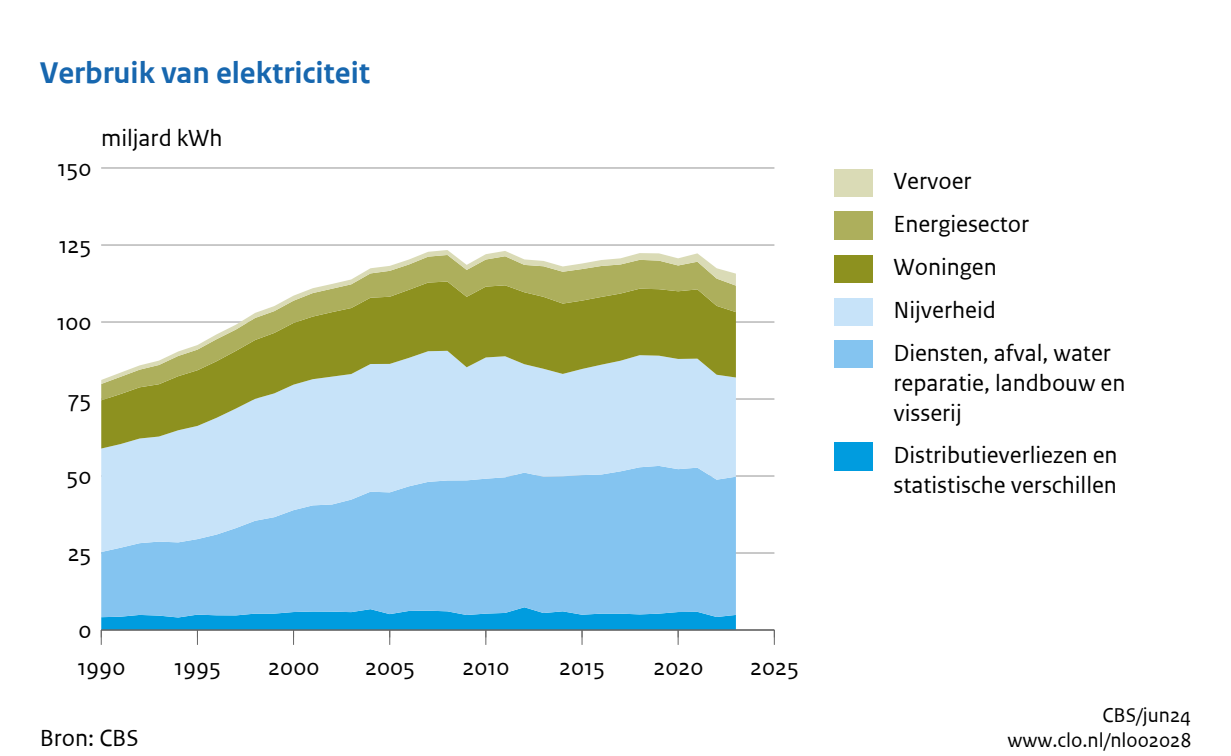
<style>
.page{position:relative;width:1231px;height:756px;background:#fff}
.page>*{position:absolute;margin:0;border:0;box-sizing:border-box;transform-origin:0 0}
.t1{font:700 31.5px "Rijksoverheid Sans Text TT";color:#1767af}
.t2{font:24.5px/43.1px "Rijksoverheid Sans Text TT";color:#000}
.t3{font:21px "Rijksoverheid Sans Text TT";color:#000}
</style>
<div class="page">
<hr style="left:101px;top:552px;width:673px;height:2px;background:#bfbfbf">
<hr style="left:101px;top:475px;width:673px;height:2px;background:#bfbfbf">
<hr style="left:101px;top:398px;width:673px;height:2px;background:#bfbfbf">
<hr style="left:101px;top:321px;width:673px;height:2px;background:#bfbfbf">
<hr style="left:101px;top:244px;width:673px;height:2px;background:#bfbfbf">
<hr style="left:101px;top:167px;width:673px;height:2px;background:#bfbfbf">
<div style="left:101px;top:552px;width:634px;height:55px;background:#84c4f0"></div>
<svg style="left:101px;top:449px;width:634px;height:103px;background:#a3d2f4"></svg>
<svg style="left:101px;top:400px;width:634px;height:49px;background:#bed7da"></svg>
<svg style="left:101px;top:384px;width:634px;height:16px;background:#b8cdbf"></svg>
<svg style="left:101px;top:250px;width:634px;height:134px"></svg>
<hr style="left:101px;top:629px;width:673px;height:2px;background:#666">
<svg style="left:101px;top:607px;width:634px;height:38px"></svg>
<svg style="left:773px;top:630px;width:1px;height:15px"></svg>
<div style="left:833px;top:169px;width:39px;height:28px;background:#dadbb6"></div>
<div style="left:833px;top:212px;width:39px;height:28px;background:#adaf5c"></div>
<div style="left:833px;top:255px;width:39px;height:28px;background:#8d911f"></div>
<div style="left:833px;top:298px;width:39px;height:28px;background:#c7e3f9"></div>
<div style="left:833px;top:340px;width:39px;height:28px;background:#84c4f0"></div>
<div style="left:833px;top:443px;width:39px;height:28px;background:#009cdf"></div>
<p class="t1" style="left:40px;top:55px;width:332px">Verbruik van elektriciteit</p>
<p class="t2" style="left:58px;top:147px;width:35px">150</p>
<p class="t2" style="left:101px;top:117px;width:123px">miljard kWh</p>
<p class="t2" style="left:59px;top:224px;width:34px">125</p>
<p class="t2" style="left:57px;top:301px;width:36px">100</p>
<p class="t2" style="left:68px;top:378px;width:25px">75</p>
<p class="t2" style="left:67px;top:455px;width:26px">50</p>
<p class="t2" style="left:68px;top:532px;width:25px">25</p>
<p class="t2" style="left:78px;top:609px;width:15px">0</p>
<p class="t2" style="left:77px;top:646px;width:49px">1990</p>
<p class="t2" style="left:174px;top:646px;width:48px">1995</p>
<p class="t2" style="left:268px;top:646px;width:53px">2000</p>
<p class="t2" style="left:365px;top:646px;width:51px">2005</p>
<p class="t2" style="left:462px;top:646px;width:48px">2010</p>
<p class="t2" style="left:559px;top:646px;width:47px">2015</p>
<p class="t2" style="left:653px;top:646px;width:51px">2020</p>
<p class="t2" style="left:750px;top:646px;width:50px">2025</p>
<p class="t2" style="left:893px;top:160px;width:219px">Vervoer<br>Energiesector<br>Woningen<br>Nijverheid<br>Diensten, afval, water</p>
<p class="t2" style="left:893px;top:368px;width:233px;line-height:30.1px">reparatie, landbouw en visserij</p>
<p class="t2" style="left:893px;top:441px;width:226px;line-height:30.1px">Distributieverliezen en statistische verschillen</p>
<p class="t3" style="left:1102px;top:703px;width:90px">CBS/jun24</p>
<p class="t2" style="left:40px;top:717px;width:100px">Bron: CBS</p>
<p class="t3" style="left:1007px;top:728px;width:186px">www.clo.nl/nl002028</p>
</div>
